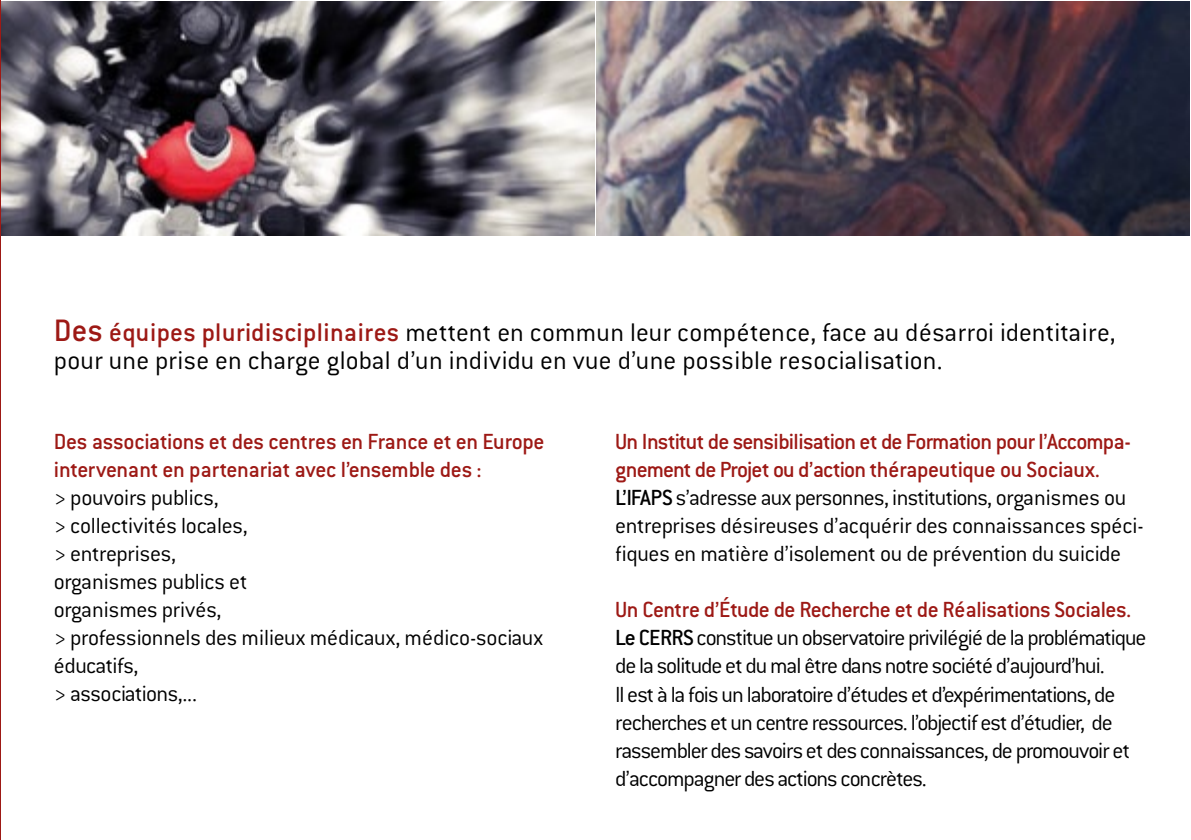
<style>
.page{position:relative;width:1191px;height:840px;background:#fff}
.page>*{position:absolute;margin:0;border:0;box-sizing:border-box;transform-origin:0 0}
.t1{font:300 28px/28px "Conduit ITC";letter-spacing:.005em;color:#000}
.t2{font:300 24px/28px "Conduit ITC";letter-spacing:-.03em;color:#000}
.t3{font:300 24px/28px "Conduit ITC";letter-spacing:-.01em;color:#000}
.t4{font:500 24px/28px "Conduit ITC";letter-spacing:-.015em;color:#9d1915}
.s1{font-weight:500;font-size:34px;color:#9d1915}
.s2{font-weight:500;color:#9d1915}
.s3{font-weight:500}
.s4{color:#fff}
</style>
<div class="page">
<img style="left:1px;top:1px;width:593px;height:234px">
<img style="left:596px;top:1px;width:594px;height:234px">
<p class="t1" style="left:54px;top:318px;width:1063px"><span class="s1">Des</span> <span class="s2">équipes pluridisciplinaires</span> mettent en commun leur compétence, face au désarroi identitaire, pour une prise en charge global d’un individu en vue d’une possible resocialisation.</p>
<p class="t4" style="left:54px;top:427px;width:492px">Des associations et des centres en France et en Europe intervenant en partenariat avec l’ensemble des :</p>
<p class="t3" style="left:54px;top:483px;width:491px">&gt; pouvoirs publics,<br>&gt; collectivités locales,<br>&gt; entreprises,<br>organismes publics et<br>organismes privés,<br>&gt; professionnels des milieux médicaux, médico-sociaux éducatifs,<br>&gt; associations,...</p>
<p class="t2" style="left:615px;top:427px;width:530px"><span class="s2">Un Institut de sensibilisation et de Formation pour l’Accompa&shy;gnement de Projet ou d’action thérapeutique ou Sociaux.<br></span><span class="s3">L’IFAPS</span> s’adresse aux personnes, institutions, organismes ou entreprises désireuses d’acquérir des connaissances spéci&shy;fiques en matière d’isolement ou de prévention du suicide<span class="s4">.</span></p>
<p class="t2" style="left:615px;top:595px;width:532px"><span class="s2">Un Centre d’Étude de Recherche et de Réalisations Sociales.<br></span><span class="s3">Le CERRS</span> constitue un observatoire privilégié de la problématique de la solitude et du mal être dans notre société d’aujourd’hui.<br>Il est à la fois un laboratoire d’études et d’expérimentations, de recherches et un centre ressources. l’objectif est d’étudier, de rassembler des savoirs et des connaissances, de promouvoir et d’accompagner des actions concrètes.</p>
</div>
